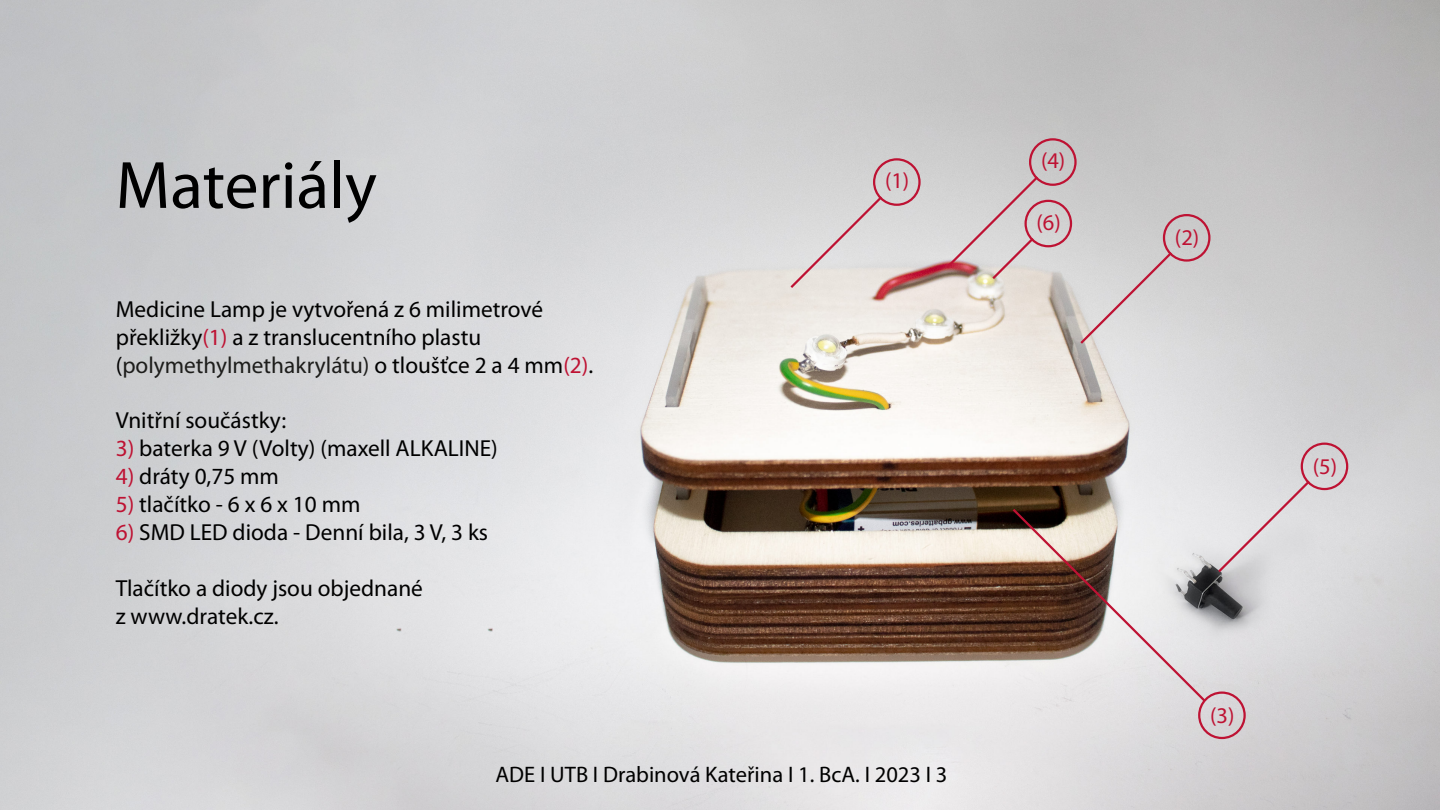
<style>
.page{position:relative;width:1440px;height:810px;background:#fff}
.page>*{position:absolute;margin:0;border:0;box-sizing:border-box;transform-origin:0 0}
.t1{font:67.5px "Myriad Pro";color:#000}
.t2{font:23.25px/27.9px "Myriad Pro";color:#000}
.t3{font:22.5px "Myriad Pro";color:#000}
.t4{font:22.5px "Myriad Pro";color:#be1233}
.s1{color:#be1233}
.s2{color:#1d1d1b}
</style>
<div class="page">
<img style="left:0;top:0;width:1440px;height:810px">
<div style="left:1029px;top:138px;width:48px;height:48px;border:2px solid #be1233;border-radius:50%"></div>
<svg style="left:1078px;top:250px;width:96px;height:96px;background:#d7d1d2"></svg>
<div style="left:1163px;top:214px;width:47px;height:48px;border:2px solid #be1233;border-radius:50%"></div>
<svg style="left:944px;top:174px;width:96px;height:107px;background:#d3c6c7"></svg>
<div style="left:1024px;top:200px;width:48px;height:47px;border:2px solid #be1233;border-radius:50%"></div>
<svg style="left:788px;top:194px;width:96px;height:96px;background:#ddd6d6"></svg>
<div style="left:873px;top:158px;width:48px;height:48px;border:2px solid #be1233;border-radius:50%"></div>
<svg style="left:1216px;top:478px;width:96px;height:97px;background:#ddd7da"></svg>
<div style="left:1301px;top:443px;width:47px;height:47px;border:2px solid #be1233;border-radius:50%"></div>
<div style="left:1198px;top:691px;width:48px;height:48px;border:2px solid #be1233;border-radius:50%"></div>
<svg style="left:1010px;top:506px;width:198px;height:198px;background:#baaea9"></svg>
<h1 class="t1" style="left:116px;top:159px;width:263px">Materiály</h1>
<p class="t2" style="left:116px;top:297px;width:479px">Medicine Lamp je vytvořená z 6 milimetrové překližky<span class="s1">(1)</span> a z translucentního plastu (<span class="s2">polymethylmethakrylátu)</span> o tloušťce 2 a 4 mm<span class="s1">(2)</span>.</p>
<p class="t2" style="left:116px;top:409px;width:172px">Vnitřní součástky:</p>
<p class="t2" style="left:116px;top:436px;width:383px"><span class="s1">3)</span> baterka 9 V (Volty) (maxell ALKALINE)</p>
<p class="t2" style="left:116px;top:464px;width:165px"><span class="s1">4)</span> dráty 0,75 mm</p>
<p class="t2" style="left:116px;top:492px;width:246px"><span class="s1">5)</span> tlačítko - 6 x 6 x 10 mm</p>
<p class="t2" style="left:116px;top:520px;width:374px"><span class="s1">6)</span> SMD LED dioda - Denní bila, 3 V, 3 ks</p>
<p class="t2" style="left:116px;top:576px;width:309px">Tlačítko a diody jsou objednané z www.dratek.cz.</p>
<p class="t4" style="left:885px;top:172px;width:26px">(1)</p>
<p class="t3" style="left:496px;top:765px;width:453px">ADE I UTB I Drabinová Kateřina I 1. BcA. I 2023 I 3</p>
<p class="t4" style="left:1041px;top:152px;width:26px">(4)</p>
<p class="t4" style="left:1037px;top:213px;width:26px">(6)</p>
<p class="t4" style="left:1175px;top:229px;width:26px">(2)</p>
<p class="t4" style="left:1313px;top:457px;width:26px">(5)</p>
<p class="t4" style="left:1210px;top:706px;width:26px">(3)</p>
</div>
